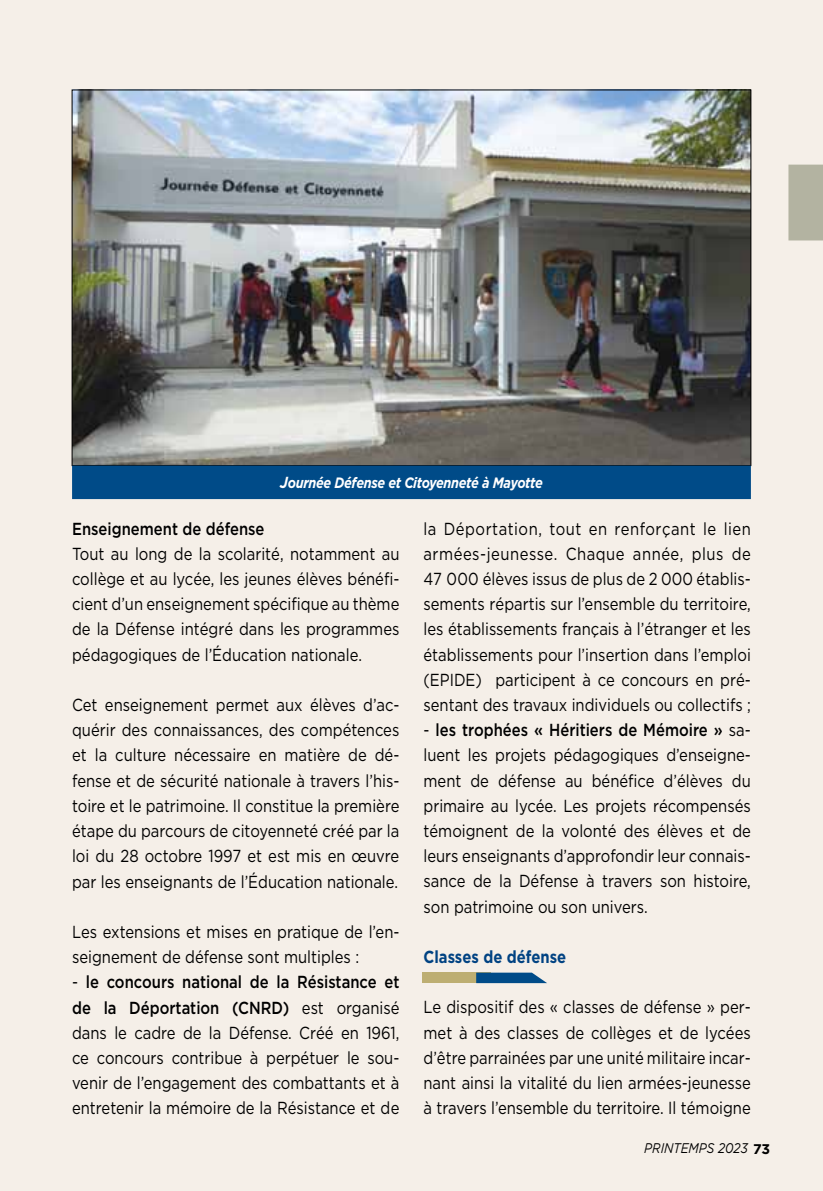
<style>
.page{position:relative;width:823px;height:1191px;background:#fff}
.page>*{position:absolute;margin:0;border:0;box-sizing:border-box;transform-origin:0 0}
.t1{font:17.4px/25.2px "Gotham";color:#000;text-align:justify;scale:.85 1}
.t2{font:500 17.4px "Gotham";color:#000;scale:.85 1}
.t3{font:700 17.4px "Gotham";color:#004282;scale:.85 1}
.t4{font:italic 700 15px "Gotham";letter-spacing:-.025em;color:#fff;scale:.85 1}
.t5{font:italic 14px "Gotham";color:#000;scale:.85 1}
.s1{font-size:16px}
.s2{font-weight:500}
.s3{font-weight:700;font-style:normal}
</style>
<div class="page">
<div style="left:0;top:0;width:822px;height:1191px;background:#f5efe8"></div>
<div style="left:788px;top:165px;width:34px;height:75px;background:#b3b3a1"></div>
<img style="left:74px;top:91px;width:675px;height:373px">
<div style="left:72px;top:465px;width:678px;height:34px;background:#004b88;border:2px solid #004b88"></div>
<div style="left:422px;top:972px;width:68px;height:11px;background:#bdae72"></div>
<svg style="left:476px;top:972px;width:71px;height:11px"></svg>
<p class="t4" style="left:280px;top:473px;width:310px"><span class="s1">J</span>ournée Défense et Citoyenneté à Mayotte</p>
<p class="t2" style="left:72px;top:518px;width:228px">Enseignement de défense</p>
<p class="t1" style="left:72px;top:541px;width:386px">Tout au long de la scolarité, notamment au collège et au lycée, les jeunes élèves bénéfi&shy;cient d’un enseignement spécifique au thème de la Défense intégré dans les programmes pédagogiques de l’éducation nationale.</p>
<p class="t1" style="left:72px;top:692px;width:386px">Cet enseignement permet aux élèves d’ac&shy;quérir des connaissances, des compétences et la culture nécessaire en matière de dé&shy;fense et de sécurité nationale à travers l’his&shy;toire et le patrimoine. Il constitue la première étape du parcours de citoyenneté créé par la loi du 28 octobre 1997 et est mis en œuvre par les enseignants de l’éducation nationale.</p>
<p class="t1" style="left:72px;top:919px;width:386px">Les extensions et mises en pratique de l’en&shy;seignement de défense sont multiples :</p>
<p class="t1" style="left:72px;top:969px;width:386px">- <span class="s2">le concours national de la Résistance et de la Déportation (CNRD)</span> est organisé dans le cadre de la Défense. Créé en 1961, ce concours contribue à perpétuer le sou&shy;venir de l’engagement des combattants et à entretenir la mémoire de la Résistance et de</p>
<p class="t1" style="left:423px;top:515px;width:386px">la Déportation, tout en renforçant le lien armées-jeunesse. Chaque année, plus de 47 000 élèves issus de plus de 2 000 établis&shy;sements répartis sur l’ensemble du territoire, les établissements français à l’étranger et les établissements pour l’insertion dans l’emploi (EPIDE) participent à ce concours en pré&shy;sentant des travaux individuels ou collectifs ;</p>
<p class="t1" style="left:423px;top:717px;width:386px">- <span class="s2">les trophées « Héritiers de Mémoire »</span> sa&shy;luent les projets pédagogiques d’enseigne&shy;ment de défense au bénéfice d’élèves du primaire au lycée. Les projets récompensés témoignent de la volonté des élèves et de leurs enseignants d’approfondir leur connais&shy;sance de la Défense à travers son histoire, son patrimoine ou son univers.</p>
<p class="t3" style="left:423px;top:946px;width:169px">Classes de défense</p>
<p class="t1" style="left:423px;top:994px;width:386px">Le dispositif des « classes de défense » per&shy;met à des classes de collèges et de lycées d’être parrainées par une unité militaire incar&shy;nant ainsi la vitalité du lien armées-jeunesse à travers l’ensemble du territoire. Il témoigne</p>
<p class="t5" style="left:643px;top:1140px;width:150px">PRINTEMPS 2023 <span class="s3">73</span></p>
</div>
